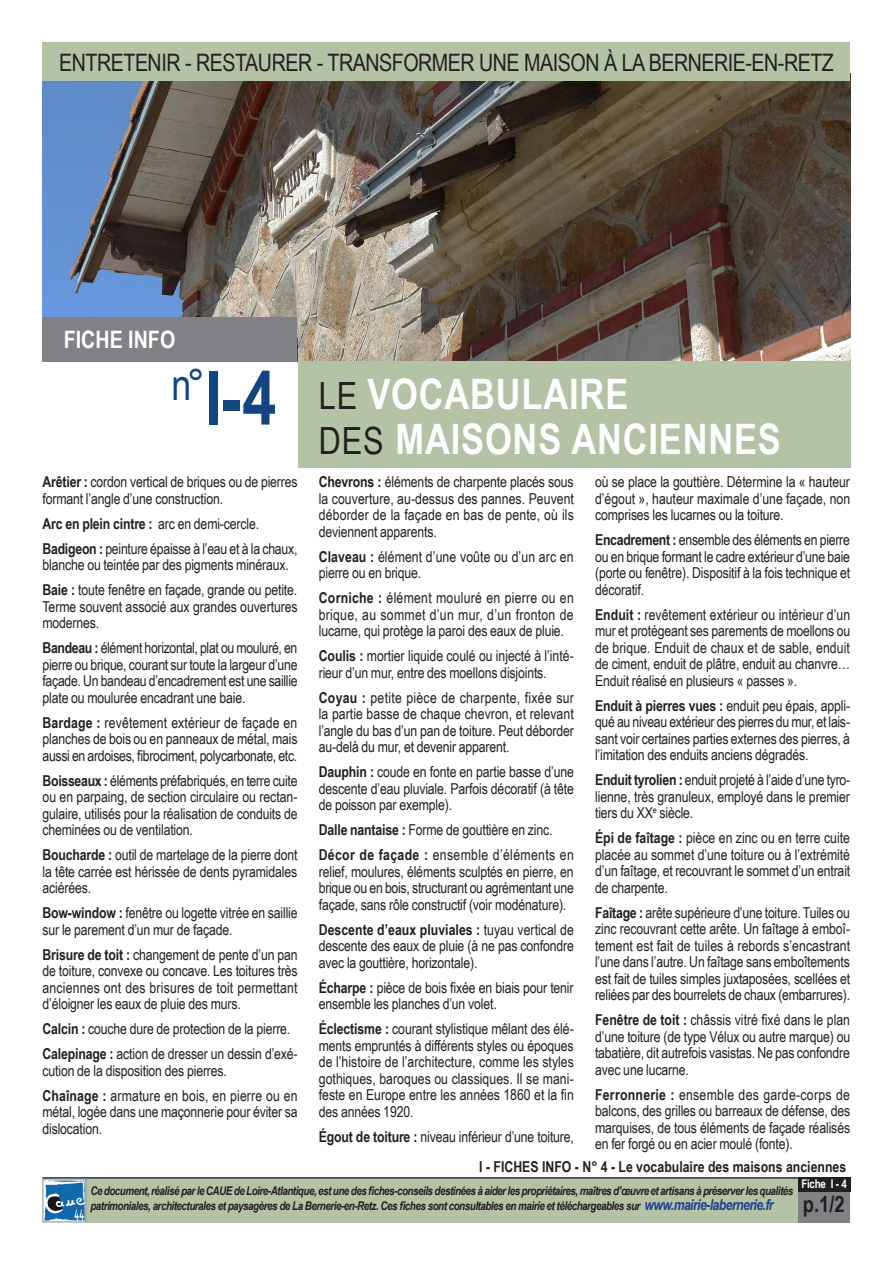
<style>
.page{position:relative;width:893px;height:1263px;background:#fff}
.page>*{position:absolute;margin:0;border:0;box-sizing:border-box;transform-origin:0 0}
.t1{font:700 75px "Arial Narrow";color:#134680}
.t2{font:700 42px "Arial Narrow";letter-spacing:.02em;color:#fff}
.t3{font:24px "Arial Narrow";letter-spacing:-.02em;color:#231f20}
.t4{font:700 24px "Arial Narrow";color:#fff}
.t5{font:700 22.5px "Arial Narrow";color:#231f20}
.texte{font:15px/16.5px "Arial Narrow";letter-spacing:-.01em;color:#231f20;text-align:justify}
.texte-2{font:700 15px "Arial Narrow";color:#231f20}
.t6{font:italic 700 12px/15px "Arial Narrow";letter-spacing:-.04em;color:#231f20}
.t7{font:700 12px "Arial Narrow";letter-spacing:-.02em;color:#fff}
.s1{font-weight:400;font-size:37.5px;color:#231f20}
.s2{font-weight:700}
.s3{font-weight:400}
.s4{font-size:15px;color:#253f8e}
</style>
<div class="page">
<hr style="left:43px;top:1177px;width:807px;height:2px;background:#231f20">
<div style="left:798px;top:1178px;width:52px;height:44px;background:#808285"></div>
<img style="left:43px;top:81px;width:807px;height:280px">
<div style="left:298px;top:362px;width:552px;height:106px;background:#b4c2a6"></div>
<div style="left:43px;top:317px;width:255px;height:45px;background:#808285"></div>
<div style="left:43px;top:43px;width:807px;height:38px;background:#b4c2a6"></div>
<div style="left:798px;top:1177px;width:52px;height:14px;background:#231f20"></div>
<div style="left:86px;top:1179px;width:712px;height:43px;background:#b4c2a6"></div>
<img style="left:45px;top:1181px;width:39px;height:39px">
<div style="left:43px;top:1179px;width:43px;height:43px;border:1px solid #86888b"></div>
<p class="t3" style="left:59px;top:45px;width:776px">ENTRETENIR - RESTAURER - TRANSFORMER UNE MAISON À LA BERNERIE-EN-RETZ</p>
<p class="t4" style="left:64px;top:321px;width:113px">FICHE INFO</p>
<p class="t1" style="left:172px;top:341px;width:106px"><sup>n°</sup>I-4</p>
<p class="t2" style="left:319px;top:362px;width:311px"><span class="s1">LE</span> VOCABULAIRE</p>
<p class="t2" style="left:319px;top:407px;width:463px"><span class="s1">DES</span> MAISONS ANCIENNES</p>
<p class="texte" style="left:43px;top:473px;width:257px"><span class="s2">Arêtier :</span> cordon vertical de briques ou de pierres formant l’angle d’une construction.</p>
<p class="texte-2" style="left:43px;top:512px;width:218px">Arc en plein cintre : <span class="s3">arc en demi-cercle.</span></p>
<p class="texte" style="left:43px;top:540px;width:256px"><span class="s2">Badigeon :</span> peinture épaisse à l’eau et à la chaux, blanche ou teintée par des pigments minéraux.</p>
<p class="texte" style="left:43px;top:581px;width:257px"><span class="s2">Baie :</span> toute fenêtre en façade, grande ou petite.<br>Terme souvent associé aux grandes ouvertures modernes.</p>
<p class="texte" style="left:43px;top:639px;width:257px"><span class="s2">Bandeau :</span> élément horizontal, plat ou mouluré, en pierre ou brique, courant sur toute la largeur d’une façade. Un bandeau d’encadrement est une saillie plate ou moulurée encadrant une baie.</p>
<p class="texte" style="left:43px;top:714px;width:257px"><span class="s2">Bardage :</span> revêtement extérieur de façade en planches de bois ou en panneaux de métal, mais aussi en ardoises, fibrociment, polycarbonate, etc.</p>
<p class="texte" style="left:43px;top:772px;width:257px"><span class="s2">Boisseaux :</span> éléments préfabriqués, en terre cuite ou en parpaing, de section circulaire ou rectan&shy;gulaire, utilisés pour la réalisation de conduits de cheminées ou de ventilation.</p>
<p class="texte" style="left:43px;top:846px;width:257px"><span class="s2">Boucharde :</span> outil de martelage de la pierre dont la tête carrée est hérissée de dents pyramidales aciérées.</p>
<p class="texte" style="left:43px;top:904px;width:257px"><span class="s2">Bow-window :</span> fenêtre ou logette vitrée en saillie sur le parement d’un mur de façade.</p>
<p class="texte" style="left:43px;top:946px;width:257px"><span class="s2">Brisure de toit :</span> changement de pente d’un pan de toiture, convexe ou concave. Les toitures très anciennes ont des brisures de toit permettant d’éloigner les eaux de pluie des murs.</p>
<p class="texte" style="left:43px;top:1020px;width:249px"><span class="s2">Calcin :</span> couche dure de protection de la pierre.</p>
<p class="texte" style="left:43px;top:1045px;width:257px"><span class="s2">Calepinage :</span> action de dresser un dessin d’exé&shy;cution de la disposition des pierres.</p>
<p class="texte" style="left:43px;top:1087px;width:257px"><span class="s2">Chaînage :</span> armature en bois, en pierre ou en métal, logée dans une maçonnerie pour éviter sa dislocation.</p>
<p class="texte" style="left:319px;top:473px;width:257px"><span class="s2">Chevrons :</span> éléments de charpente placés sous la couverture, au-dessus des pannes. Peuvent déborder de la façade en bas de pente, où ils deviennent apparents.</p>
<p class="texte" style="left:319px;top:548px;width:256px"><span class="s2">Claveau :</span> élément d’une voûte ou d’un arc en pierre ou en brique.</p>
<p class="texte" style="left:319px;top:589px;width:257px"><span class="s2">Corniche :</span> élément mouluré en pierre ou en brique, au sommet d’un mur, d’un fronton de lucarne, qui protège la paroi des eaux de pluie.</p>
<p class="texte" style="left:319px;top:647px;width:257px"><span class="s2">Coulis :</span> mortier liquide coulé ou injecté à l’inté&shy;rieur d’un mur, entre des moellons disjoints.</p>
<p class="texte" style="left:319px;top:689px;width:257px"><span class="s2">Coyau :</span> petite pièce de charpente, fixée sur la partie basse de chaque chevron, et relevant l’angle du bas d’un pan de toiture. Peut déborder au-delà du mur, et devenir apparent.</p>
<p class="texte" style="left:319px;top:763px;width:257px"><span class="s2">Dauphin :</span> coude en fonte en partie basse d’une descente d’eau pluviale. Parfois décoratif (à tête de poisson par exemple).</p>
<p class="texte" style="left:319px;top:821px;width:235px"><span class="s2">Dalle nantaise :</span> Forme de gouttière en zinc.</p>
<p class="texte" style="left:319px;top:846px;width:257px"><span class="s2">Décor de façade :</span> ensemble d’éléments en relief, moulures, éléments sculptés en pierre, en brique ou en bois, structurant ou agrémentant une façade, sans rôle constructif (voir modénature).</p>
<p class="texte" style="left:319px;top:921px;width:257px"><span class="s2">Descente d’eaux pluviales :</span> tuyau vertical de descente des eaux de pluie (à ne pas confondre avec la gouttière, horizontale).</p>
<p class="texte" style="left:319px;top:979px;width:256px"><span class="s2">Écharpe :</span> pièce de bois fixée en biais pour tenir ensemble les planches d’un volet.</p>
<p class="texte" style="left:319px;top:1020px;width:257px"><span class="s2">Éclectisme :</span> courant stylistique mêlant des élé&shy;ments empruntés à différents styles ou époques de l’histoire de l’architecture, comme les styles gothiques, baroques ou classiques. Il se mani&shy;feste en Europe entre les années 1860 et la fin des années 1920.</p>
<p class="texte" style="left:319px;top:1128px;width:257px"><span class="s2">Égout de toiture :</span> niveau inférieur d’une toiture,</p>
<p class="texte" style="left:595px;top:473px;width:257px">où se place la gouttière. Détermine la « hauteur d’égout », hauteur maximale d’une façade, non comprises les lucarnes ou la toiture.</p>
<p class="texte" style="left:595px;top:531px;width:257px"><span class="s2">Encadrement :</span> ensemble des éléments en pierre ou en brique formant le cadre extérieur d’une baie (porte ou fenêtre). Dispositif à la fois technique et décoratif.</p>
<p class="texte" style="left:595px;top:606px;width:257px"><span class="s2">Enduit :</span> revêtement extérieur ou intérieur d’un mur et protégeant ses parements de moellons ou de brique. Enduit de chaux et de sable, enduit de ciment, enduit de plâtre, enduit au chanvre… Enduit réalisé en plusieurs « passes ».</p>
<p class="texte" style="left:595px;top:697px;width:257px"><span class="s2">Enduit à pierres vues :</span> enduit peu épais, appli&shy;qué au niveau extérieur des pierres du mur, et lais&shy;sant voir certaines parties externes des pierres, à l’imitation des enduits anciens dégradés.</p>
<p class="texte" style="left:595px;top:771px;width:257px"><span class="s2">Enduit tyrolien :</span> enduit projeté à l’aide d’une tyro&shy;lienne, très granuleux, employé dans le premier tiers du XX<sup>e</sup> siècle.</p>
<p class="texte" style="left:595px;top:829px;width:257px"><span class="s2">Épi de faîtage :</span> pièce en zinc ou en terre cuite placée au sommet d’une toiture ou à l’extrémité d’un faîtage, et recouvrant le sommet d’un entrait de charpente.</p>
<p class="texte" style="left:595px;top:904px;width:257px"><span class="s2">Faîtage :</span> arête supérieure d’une toiture. Tuiles ou zinc recouvrant cette arête. Un faîtage à emboî&shy;tement est fait de tuiles à rebords s’encastrant l’une dans l’autre. Un faîtage sans emboîtements est fait de tuiles simples juxtaposées, scellées et reliées par des bourrelets de chaux (embarrures).</p>
<p class="texte" style="left:595px;top:1011px;width:257px"><span class="s2">Fenêtre de toit :</span> châssis vitré fixé dans le plan d’une toiture (de type Vélux ou autre marque) ou tabatière, dit autrefois vasistas. Ne pas confondre avec une lucarne.</p>
<p class="texte" style="left:595px;top:1086px;width:257px"><span class="s2">Ferronnerie :</span> ensemble des garde-corps de balcons, des grilles ou barreaux de défense, des marquises, de tous éléments de façade réalisés en fer forgé ou en acier moulé (fonte).</p>
<p class="t6" style="left:90px;top:1183px;width:704px">Ce document, réalisé par le CAUE de Loire-Atlantique, est une des fiches-conseils destinées à aider les propriétaires, maîtres d’œuvre et artisans à préserver les qualités patrimoniales, architecturales et paysagères de La Bernerie-en-Retz. Ces fiches sont consultables en mairie et téléchargeables sur <span class="s4">www.mairie-labernerie.fr</span></p>
<p class="texte-2" style="left:479px;top:1156px;width:368px">I - FICHES INFO - N° 4 - Le vocabulaire des maisons anciennes</p>
<p class="t5" style="left:803px;top:1187px;width:44px">p.1/2</p>
<p class="t7" style="left:801px;top:1175px;width:47px">Fiche I - 4</p>
<p class="t7" style="left:829px;top:1175px;width:20px">x x</p>
<h3 class="t5" style="left:817px;top:1187px;width:31px">XX</h3>
</div>
